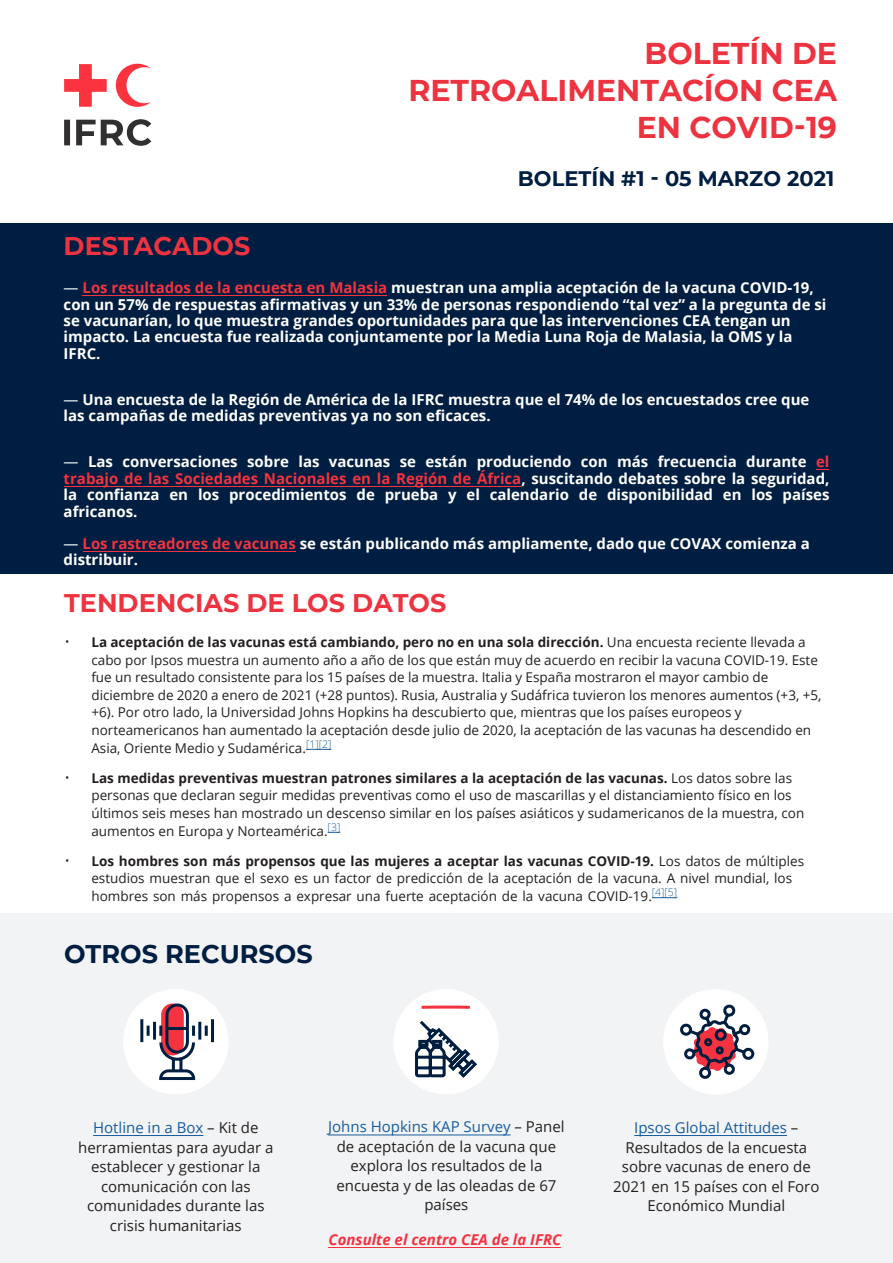
<style>
.page{position:relative;width:893px;height:1263px;background:#fff}
.page>*{position:absolute;margin:0;border:0;box-sizing:border-box;transform-origin:0 0}
.Headline{font:700 30px/36.8px "Montserrat";color:#ee3340;text-align:right}
.Subheadline_2{font:700 25.5px "Montserrat";color:#ee3340}
.Headline_3{font:700 25.5px "Montserrat";color:#001e41}
.Intro{font:700 25.5px "Montserrat";color:#ee3340}
.Headline_3-2{font:700 21px "Montserrat";color:#001e41}
.Intro-2{font:700 15px/16.4px "Open Sans";color:#fff}
.Body_center{font:15px/19.5px "Open Sans";color:#231f20;text-align:center}
.Intro-3{font:700 15px "Open Sans";color:#f4333f}
.t1{font:italic 700 15px "Open Sans";color:#f4333f}
.t2{font:300 15px "Open Sans";color:#231f20}
.Intro-4{font:15px "Open Sans";color:#fff}
.t3{font:13.5px/17.5px "Open Sans";color:#231f20}
.t4{font:700 13.5px/29.7px "Open Sans";color:#231f20}
.t5{font:300 10.5px "Open Sans";color:#175d9e}
.s1{color:#001e41}
.s2{font-weight:400}
.s3{color:#f4333f}
.s4{color:#fff}
.s5{font-weight:400;font-size:13.5px;color:#231f20}
.s6{color:#175d9e}
</style>
<div class="page">
<div style="left:0;top:223px;width:893px;height:364px;background:#001e41"></div>
<div style="left:0;top:913px;width:893px;height:350px;background:#f2f3f4"></div>
<svg style="left:64px;top:64px;width:43px;height:43px"></svg>
<svg style="left:116px;top:64px;width:35px;height:43px"></svg>
<svg style="left:64px;top:119px;width:87px;height:27px"></svg>
<div style="left:393px;top:989px;width:106px;height:105px;background:#fff;border-radius:50%"></div>
<svg style="left:415px;top:1021px;width:62px;height:57px"></svg>
<svg style="left:421px;top:1005px;width:49px;height:4px"></svg>
<div style="left:0;top:574px;width:893px;height:337px;background:#fff"></div>
<div style="left:663px;top:989px;width:105px;height:105px;background:#fff;border-radius:50%"></div>
<svg style="left:680px;top:1001px;width:75px;height:78px"></svg>
<div style="left:123px;top:989px;width:105px;height:105px;background:#fff;border-radius:50%"></div>
<svg style="left:140px;top:1003px;width:74px;height:77px"></svg>
<hr style="left:93px;top:1135px;width:110px;height:1px;background:#175d9e">
<hr style="left:634px;top:1135px;width:153px;height:1px;background:#175d9e">
<svg style="left:306px;top:749px;width:25px;height:1px"></svg>
<svg style="left:328px;top:832px;width:12px;height:1px"></svg>
<svg style="left:652px;top:897px;width:25px;height:1px"></svg>
<hr style="left:83px;top:295px;width:304px;height:1px;background:#f4333f">
<hr style="left:64px;top:486px;width:457px;height:1px;background:#f4333f">
<hr style="left:83px;top:551px;width:212px;height:1px;background:#f4333f">
<hr style="left:328px;top:1134px;width:183px;height:1px;background:#175d9e">
<hr style="left:329px;top:1247px;width:232px;height:1px;background:#f4333f">
<p class="Headline" style="left:408px;top:34px;width:430px">BOLETÍN DE<br>RETROALIMENTACÍON CEA<br>EN COVID-19</p>
<p class="Headline_3-2" style="left:518px;top:164px;width:318px">BOLETÍN #1 - 05 MARZO 2021</p>
<p class="Intro" style="left:64px;top:228px;width:205px">DESTACADOS<span class="s1">S</span></p>
<p class="Intro-2" style="left:64px;top:279px;width:764px"><span class="s2">—</span> <span class="s3">Los resultados de la encuesta en Malasia</span> muestran una amplia aceptación de la vacuna COVID-19, con un 57% de respuestas afirmativas y un 33% de personas respondiendo “tal vez” a la pregunta de si se vacunarían lo, que muestra grandes oportunidades para que las intervenciones CEA tengan un impacto. La encuesta fue realizada conjuntamente por la Media Luna Roja de Malasia la, OMS lay IFRC.</p>
<p class="Intro-2" style="left:64px;top:391px;width:747px"><span class="s2">—</span> Una encuesta de la Región de América de la IFRC muestra que el 74% de los encuestados cree que las campañas de medidas preventivas ya no son eficaces.</p>
<p class="Intro-3" style="left:816px;top:451px;width:15px">el</p>
<p class="Intro-2" style="left:426px;top:453px;width:43px">están</p>
<p class="Intro-2" style="left:617px;top:453px;width:33px">más</p>
<p class="Intro-2" style="left:658px;top:453px;width:81px">frecuencia</p>
<p class="Intro-2" style="left:122px;top:453px;width:117px">conversaciones</p>
<p class="Intro-2" style="left:247px;top:453px;width:43px">sobre</p>
<p class="Intro-2" style="left:298px;top:453px;width:23px">las</p>
<p class="Intro-2" style="left:477px;top:453px;width:96px">produciendo</p>
<p class="Intro-2" style="left:746px;top:453px;width:62px">durante</p>
<p class="Intro-2" style="left:88px;top:453px;width:26px">Las</p>
<p class="Intro-2" style="left:329px;top:453px;width:63px">vacunas</p>
<p class="Intro-2" style="left:400px;top:453px;width:18px">se</p>
<p class="Intro-2" style="left:581px;top:453px;width:28px">con</p>
<p class="Intro-4" style="left:64px;top:452px;width:16px">—</p>
<p class="Intro-3" style="left:64px;top:468px;width:767px">trabajo de las Sociedades Nacionales en la Región de África<span class="s4">, suscitando debates sobre la seguridad,</span></p>
<p class="Intro-2" style="left:783px;top:486px;width:48px">países</p>
<p class="Intro-2" style="left:87px;top:486px;width:74px">confianza</p>
<p class="Intro-2" style="left:64px;top:486px;width:75px">la africanos.</p>
<p class="Intro-2" style="left:64px;top:535px;width:748px"><span class="s2">—</span> <span class="s3">Los rastreadores de vacunas</span> se están publicando más ampliamente, dado que COVAX comienza a distribuir.</p>
<p class="Intro-2" style="left:198px;top:486px;width:23px">los</p>
<p class="Intro-2" style="left:229px;top:486px;width:119px">procedimientos</p>
<p class="Intro-2" style="left:356px;top:486px;width:20px">de</p>
<p class="Intro-2" style="left:385px;top:486px;width:55px">prueba</p>
<p class="Intro-2" style="left:466px;top:486px;width:15px">el</p>
<p class="Intro-2" style="left:490px;top:486px;width:81px">calendario</p>
<p class="Intro-2" style="left:579px;top:486px;width:20px">de</p>
<p class="Intro-2" style="left:607px;top:486px;width:108px">disponibilidad</p>
<p class="Intro-2" style="left:751px;top:486px;width:23px">los</p>
<p class="Intro-2" style="left:169px;top:486px;width:20px">en</p>
<p class="Intro-2" style="left:723px;top:486px;width:20px">en</p>
<p class="Intro-2" style="left:448px;top:486px;width:10px">y</p>
<p class="Subheadline_2" style="left:64px;top:584px;width:384px">TENDENCIAS DE LOS DATOS</p>
<p class="t4" style="left:91px;top:627px;width:716px">La aceptación de las vacunas está cambiando, pero no en una sola dirección. <span class="s2">Una encuesta reciente llevada a</span></p>
<p class="t2" style="left:64px;top:631px;width:7px">•</p>
<p class="t2" style="left:64px;top:767px;width:7px">•</p>
<p class="t2" style="left:64px;top:850px;width:7px">•</p>
<p class="t3" style="left:91px;top:650px;width:731px">cabo por Ipsos muestra un aumento año a año de los que están muy de acuerdo en recibir la vacuna COVID-19. Este fue un resultado consistente para los 15 países de la muestra. Italia y España mostraron el mayor cambio de diciembre de 2020 a enero de 2021 (+28 puntos .) Rusia, Australia y Sudáfrica tuvieron los menores aumentos )+3, +5, +6 .) Por otro lado la, Universidad Johns Hopkins ha descubierto que, mientras que los países europeos y norteamericanos han aumentado la aceptación desde julio de 2020, la aceptación de las vacunas ha descendido en</p>
<p class="t5" style="left:302px;top:736px;width:30px">[2] [1] <span class="s5">.</span></p>
<p class="t4" style="left:91px;top:733px;width:702px"><span class="s2">Asia, Oriente Medio y Sudamérica<br></span>Las medidas preventivas muestran patrones similares a la aceptación de las vacunas. <span class="s2">Los datos sobre las</span></p>
<p class="t3" style="left:91px;top:786px;width:714px">personas que declaran seguir medidas preventivas como el uso de mascarillas y el distanciamiento físico en los últimos seis meses han mostrado un descenso similar en los países asiáticos y sudamericanos de la muestra, con</p>
<p class="t5" style="left:324px;top:819px;width:18px">[3] <span class="s5">.</span></p>
<p class="t4" style="left:91px;top:816px;width:714px"><span class="s2">aumentos en Europa y Norteamérica<br></span>Los hombres son más propensos que las mujeres a aceptar las vacunas COVID-19. <span class="s2">Los datos de múltiples</span></p>
<p class="t3" style="left:91px;top:869px;width:702px">estudios muestran que el sexo es un factor de predicción de la aceptación de la vacuna A. nivel mundial, los</p>
<p class="t5" style="left:652px;top:885px;width:27px">[5] [4]</p>
<p class="t3" style="left:91px;top:887px;width:562px">hombres son más propensos a expresar una fuerte aceptación de la vacuna COVID-19.</p>
<p class="Headline_3" style="left:64px;top:936px;width:250px">OTROS RECURSOS</p>
<p class="Body_center" style="left:328px;top:1117px;width:238px"><span class="s6">Johns Hopkins KAP Survey</span> – Panel de aceptación de la vacuna que explora los resultados de la encuesta y de las oleadas de 67 países</p>
<p class="t1" style="left:329px;top:1229px;width:234px">Consulte el centro CEA de la IFRC</p>
<p class="Body_center" style="left:78px;top:1117px;width:197px"><span class="s6">Hotline in a Box</span> – Kit de herramientas para ayudar a establecer y gestionar la comunicación con las comunidades durante las crisis humanitarias</p>
<p class="Body_center" style="left:613px;top:1117px;width:208px"><span class="s6">Ipsos Global Attitudes</span> –<br>Resultados de la encuesta sobre vacunas de enero de<br>2021 en 15 países con el Foro<br>Económico Mundial</p>
</div>
